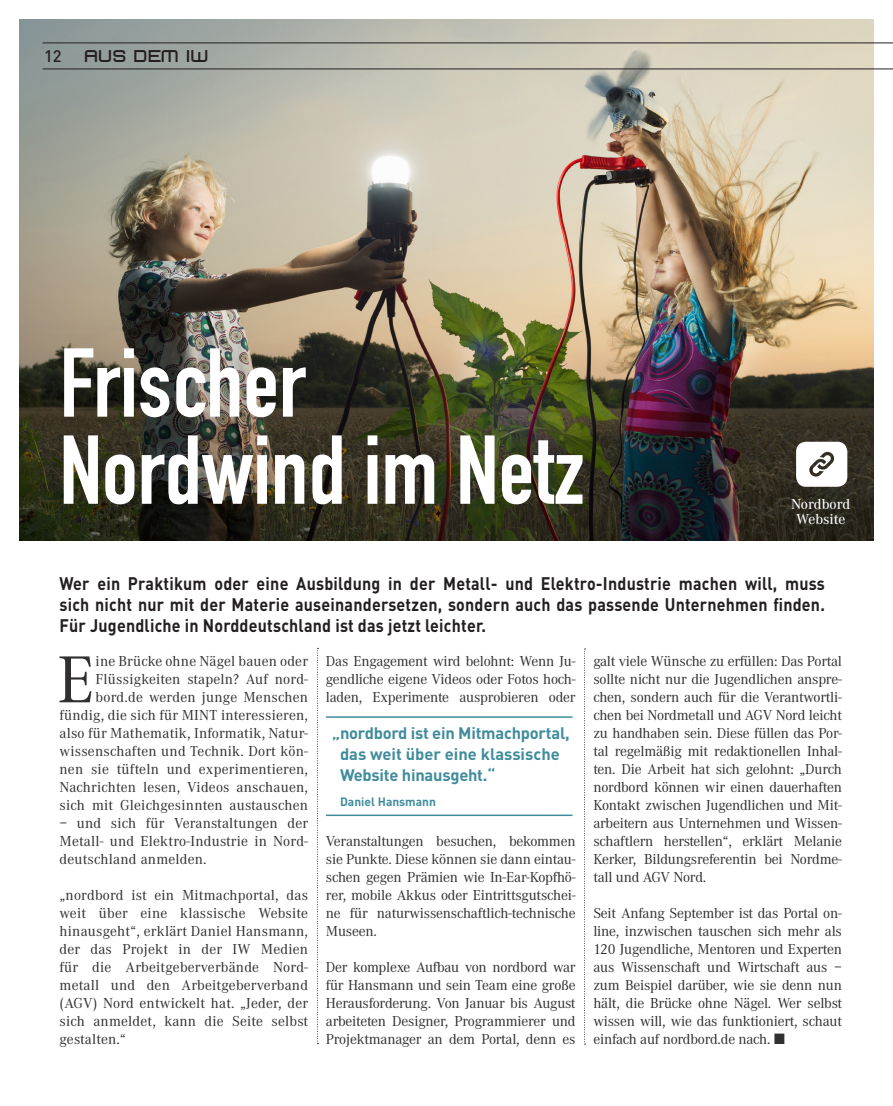
<style>
.page{position:relative;width:893px;height:1106px;background:#fff}
.page>*{position:absolute;margin:0;border:0;box-sizing:border-box;transform-origin:0 0}
.t1{font:96px/87px "DIN Engschrift";color:#fff}
.t2{font:68.7px "Corporate A";color:#312f30}
.t3{font:700 18px/21px "DIN";letter-spacing:.015em;color:#231f20;text-align:justify;scale:.89 1}
.t4{font:18px "Flotsam Smart";color:#231f20}
.t5{font:700 16.5px/21px "DIN";letter-spacing:-.015em;color:#408c9c}
.t6{font:500 16.5px "DIN";color:#231f20}
.t7{font:15px/18px "Corporate A";letter-spacing:.015em;color:#312f30;text-align:justify}
.t8{font:500 15px/15px "Corporate A";color:#fff;text-align:center}
.t9{font:700 12px "DIN";color:#408c9c}
</style>
<div class="page">
<img style="left:19px;top:19px;width:855px;height:522px">
<svg style="left:317px;top:648px;width:1px;height:396px"></svg>
<svg style="left:584px;top:648px;width:2px;height:396px"></svg>
<hr style="left:326px;top:716px;width:246px;height:2px;background:#408c9c">
<hr style="left:326px;top:814px;width:246px;height:2px;background:#408c9c">
<hr style="left:43px;top:69px;width:850px;height:1px;background:#231f20">
<hr style="left:43px;top:43px;width:850px;height:1px;background:#231f20">
<svg style="left:796px;top:442px;width:51px;height:45px"></svg>
<p class="t6" style="left:44px;top:45px;width:19px">12</p>
<p class="t4" style="left:85px;top:50px;width:126px">AUS DEM IW</p>
<h1 class="t1" style="left:60px;top:339px;width:526px">Frischer<br>Nordwind im Netz</h1>
<p class="t8" style="left:791px;top:497px;width:61px">Nordbord<br>Website</p>
<p class="t3" style="left:60px;top:572px;width:861px">Wer ein Praktikum oder eine Ausbildung in der Metall- und Elektro-Industrie machen will, muss sich nicht nur mit der Materie auseinandersetzen, sondern auch das passende Unternehmen finden.<br>Für Jugendliche in Norddeutschland ist das jetzt leichter.</p>
<h2 class="t2" style="left:57px;top:642px;width:39px">E</h2>
<p class="t7" style="left:326px;top:652px;width:251px">Das Engagement wird belohnt: Wenn Ju&shy;gendliche eigene Videos oder Fotos hoch&shy;laden, Experimente ausprobieren oder</p>
<p class="t7" style="left:593px;top:652px;width:250px">galt viele Wünsche zu erfüllen: Das Portal sollte nicht nur die Jugendlichen anspre&shy;chen, sondern auch für die Verantwortli&shy;chen bei Nordmetall und AGV Nord leicht zu handhaben sein. Diese füllen das Por&shy;tal regelmäßig mit redaktionellen Inhal&shy;ten. Die Arbeit hat sich gelohnt: „Durch nordbord können wir einen dauerhaften Kontakt zwischen Jugendlichen und Mit&shy;arbeitern aus Unternehmen und Wissen&shy;schaftlern herstellen“, erklärt Melanie Kerker, Bildungsreferentin bei Nordme&shy;tall und AGV Nord.</p>
<p class="t7" style="left:593px;top:904px;width:250px">Seit Anfang September ist das Portal on&shy;line, inzwischen tauschen sich mehr als 120 Jugendliche, Mentoren und Experten aus Wissenschaft und Wirtschaft aus – zum Beispiel darüber, wie sie denn nun hält, die Brücke ohne Nägel. Wer selbst wissen will, wie das funktioniert, schaut einfach auf nordbord.de nach. ■</p>
<p class="t7" style="left:60px;top:652px;width:250px;text-align:right">ine Brücke ohne Nägel bauen oder Flüssigkeiten stapeln? Auf nord&shy;bord.de werden junge Menschen fündig, die sich für MINT interessieren, also für Mathematik, Informatik, Natur&shy;wissenschaften und Technik. Dort kön&shy;nen sie tüfteln und experimentieren, Nachrichten lesen, Videos anschauen, sich mit Gleichgesinnten austauschen</p>
<p class="t7" style="left:60px;top:814px;width:250px">– und sich für Veranstaltungen der Metall- und Elektro-Industrie in Nord&shy;deutschland anmelden.</p>
<p class="t7" style="left:60px;top:886px;width:250px">„nordbord ist ein Mitmachportal, das weit über eine klassische Website hinausgeht“, erklärt Daniel Hansmann, der das Projekt in der IW Medien für die Arbeitgeberverbände Nord&shy;metall und den Arbeitgeberverband (AGV) Nord entwickelt hat. „Jeder, der sich anmeldet, kann die Seite selbst gestalten.“</p>
<p class="t5" style="left:340px;top:722px;width:231px;text-indent:-8px">„nordbord ist ein Mitmachportal, das weit über eine klassische<br>Website hinausgeht.“</p>
<p class="t9" style="left:340px;top:794px;width:97px">Daniel Hansmann</p>
<p class="t7" style="left:326px;top:832px;width:251px">Veranstaltungen besuchen, bekommen sie Punkte. Diese können sie dann eintau&shy;schen gegen Prämien wie In-Ear-Kopfhö&shy;rer, mobile Akkus oder Eintrittsgutschei&shy;ne für naturwissenschaftlich-technische Museen.</p>
<p class="t7" style="left:326px;top:958px;width:251px">Der komplexe Aufbau von nordbord war für Hansmann und sein Team eine große Herausforderung. Von Januar bis August arbeiteten Designer, Programmierer und Projektmanager an dem Portal, denn es</p>
</div>
